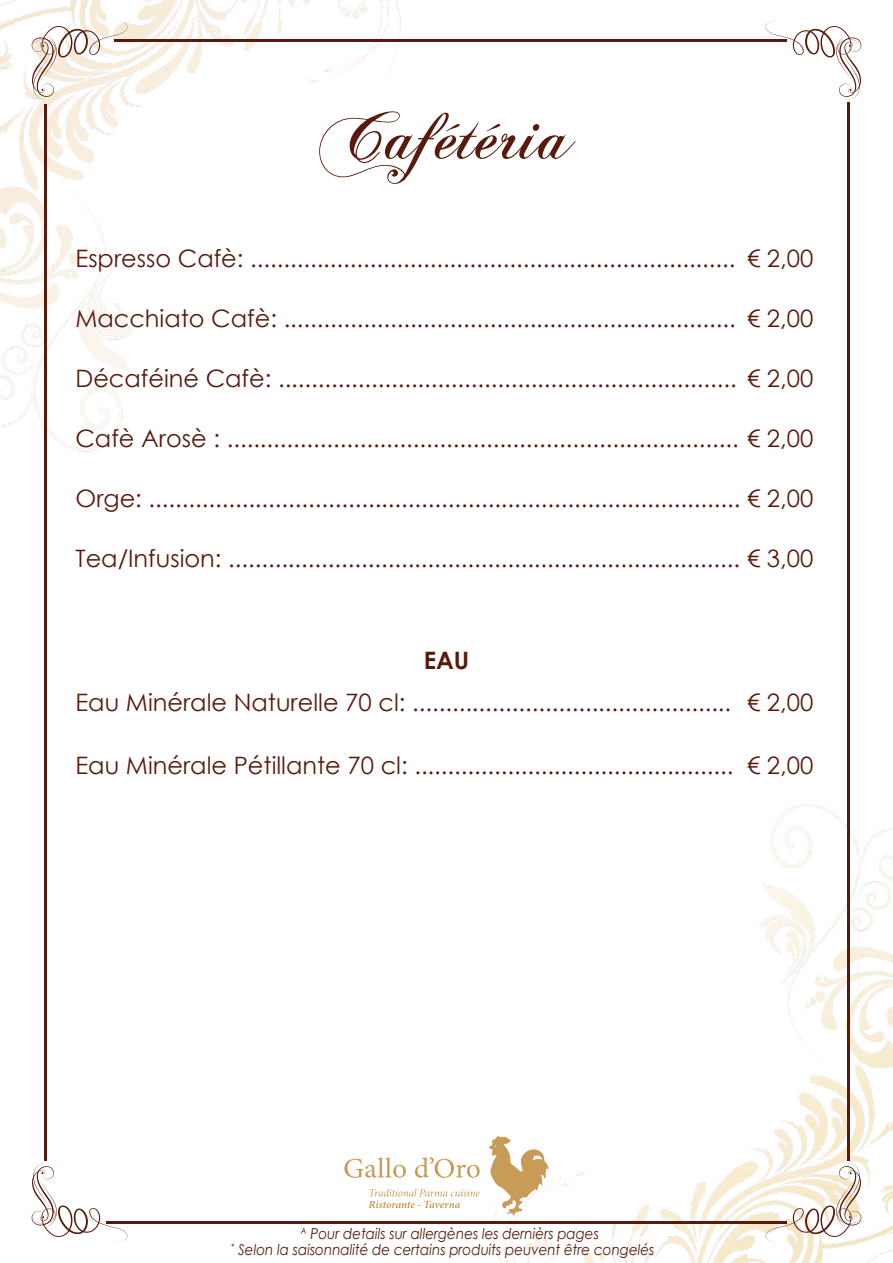
<style>
.page{position:relative;width:893px;height:1263px;background:#fff}
.page>*{position:absolute;margin:0;border:0;box-sizing:border-box;transform-origin:0 0}
.t1{font:75px "Chopin Script";color:#581a0c}
.t2{font:24px "Century Gothic";color:#581a0c}
.t3{font:700 24px "Century Gothic";color:#581a0c}
.t4{font:italic 15px/15.9px "Century Gothic";color:#581a0c;scale:.9 1}
</style>
<div class="page">
<img style="left:0;top:0;width:893px;height:1263px">
<hr style="left:44px;top:104px;width:2px;height:1057px;background:#581a0c">
<hr style="left:114px;top:39px;width:672px;height:3px;background:#581a0c">
<hr style="left:847px;top:102px;width:3px;height:1058px;background:#581a0c">
<hr style="left:106px;top:1221px;width:680px;height:3px;background:#581a0c">
<svg style="left:31px;top:21px;width:96px;height:79px"></svg>
<svg style="left:766px;top:21px;width:96px;height:79px"></svg>
<svg style="left:766px;top:1163px;width:96px;height:79px"></svg>
<svg style="left:31px;top:1163px;width:96px;height:79px"></svg>
<svg style="left:344px;top:1157px;width:62px;height:21px"></svg>
<svg style="left:415px;top:1157px;width:65px;height:21px"></svg>
<svg style="left:369px;top:1189px;width:111px;height:19px"></svg>
<svg style="left:489px;top:1136px;width:60px;height:79px"></svg>
<h1 class="t1" style="left:319px;top:88px;width:256px">Cafétéria</h1>
<p class="t2" style="left:75px;top:242px;width:739px">Espresso Cafè: ......................................................................... € 2,00</p>
<p class="t2" style="left:75px;top:302px;width:739px">Macchiato Cafè: .................................................................... € 2,00</p>
<p class="t2" style="left:75px;top:362px;width:739px">Décaféiné Cafè: ..................................................................... € 2,00</p>
<p class="t2" style="left:75px;top:422px;width:739px">Cafè Arosè : ............................................................................. € 2,00</p>
<p class="t2" style="left:75px;top:482px;width:739px">Orge: ......................................................................................... € 2,00</p>
<p class="t2" style="left:75px;top:542px;width:739px">Tea/Infusion: ............................................................................. € 3,00</p>
<p class="t3" style="left:424px;top:642px;width:47px">EAU</p>
<p class="t2" style="left:75px;top:686px;width:739px">Eau Minérale Naturelle 70 cl: ................................................ € 2,00</p>
<p class="t2" style="left:75px;top:749px;width:739px">Eau Minérale Pétillante 70 cl: ................................................ € 2,00</p>
<p class="t4" style="left:231px;top:1225px;width:472px;text-indent:70px"><sup>A</sup> Pour details sur allergènes les dernièrs pages<br><sup>*</sup> Selon la saisonnalité de certains produits peuvent être congelés</p>
</div>
